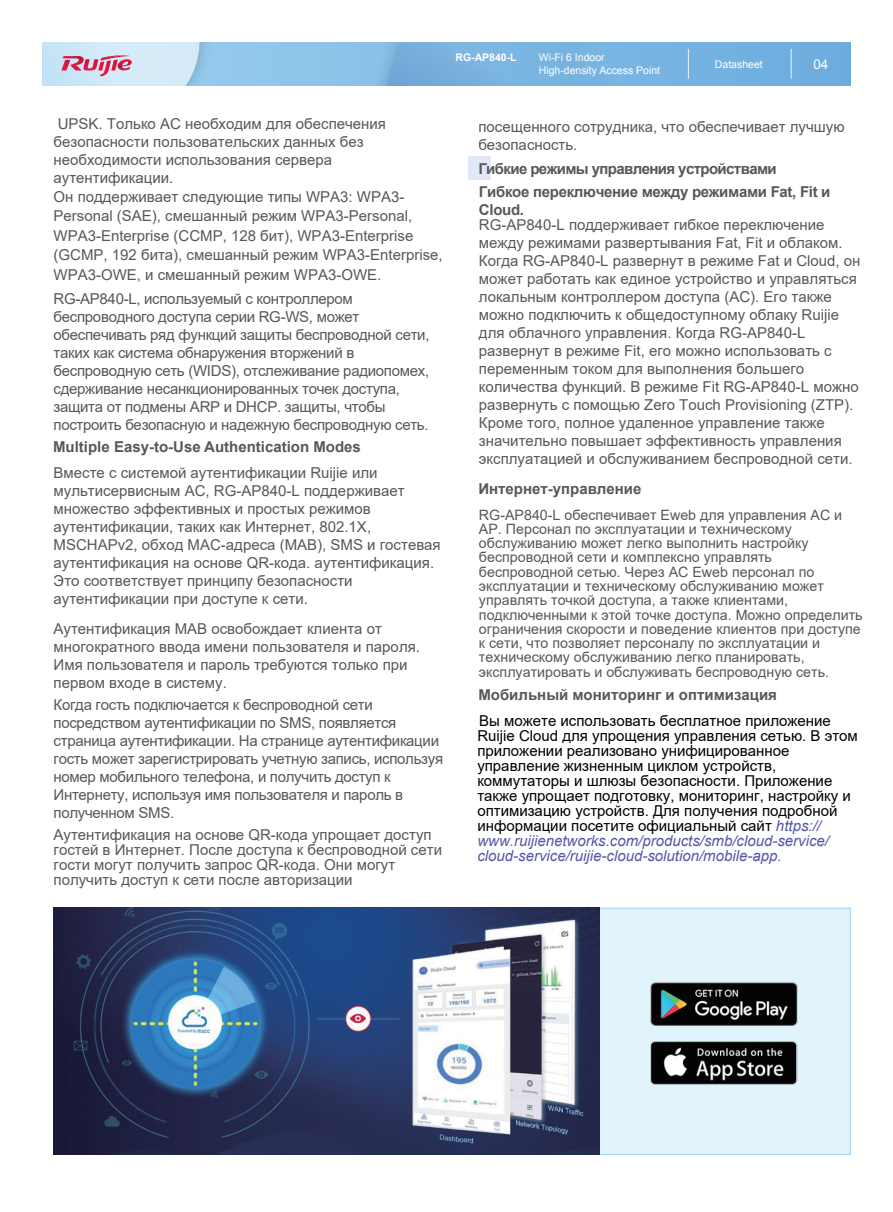
<style>
.page{position:relative;width:893px;height:1212px;background:#fff}
.page>*{position:absolute;margin:0;border:0;box-sizing:border-box;transform-origin:0 0}
.t1{font:15px/18px "Arial";color:#57585a}
.t2{font:15px/18px "Arial";letter-spacing:-.02em;color:#57585a}
.t3{font:15px/15px "Arial";color:#000}
.t4{font:700 15px "Arial";color:#57585a}
.t5{font:700 15px/23.1px "Arial";letter-spacing:-.02em;color:#57585a}
.t6{font:14.25px/14.2px "Arial";color:#57585a}
.t7{font:13.5px "Arial";color:#fff}
.t8{font:10.5px/12.6px "Arial";color:#fff}
.t9{font:700 10.5px "Arial";color:#fff}
.s1{font-style:italic;color:#55a}
</style>
<div class="page">
<svg style="left:219px;top:43px;width:631px;height:42px"></svg>
<img style="left:360px;top:43px;width:303px;height:42px">
<svg style="left:382px;top:43px;width:264px;height:42px"></svg>
<img style="left:247px;top:43px;width:19px;height:42px">
<hr style="left:688px;top:49px;width:1px;height:30px;background:#e6f6fc">
<hr style="left:791px;top:49px;width:1px;height:30px;background:#e6f6fc">
<svg style="left:43px;top:43px;width:160px;height:42px"></svg>
<div style="left:468px;top:156px;width:22px;height:23px;background:#e1e9f6"></div>
<div style="left:599px;top:908px;width:251px;height:246px;background:#e1f4fc;border:1px solid #9ed3f1"></div>
<img style="left:54px;top:908px;width:546px;height:246px">
<img style="left:651px;top:982px;width:146px;height:44px">
<img style="left:651px;top:1041px;width:146px;height:43px">
<p class="t9" style="left:455px;top:51px;width:63px">RG-AP840-L</p>
<p class="t8" style="left:539px;top:51px;width:123px">Wi-Fi 6 Indoor<br>High-density Access Point</p>
<p class="t8" style="left:715px;top:58px;width:49px">Datasheet</p>
<p class="t7" style="left:813px;top:55px;width:17px">04</p>
<p class="t1" style="left:54px;top:114px;width:391px;line-height:18.9px">UPSK. Только AC необходим для обеспечения безопасности пользовательских данных без необходимости использования сервера аутентификации.<br>Он поддерживает следующие типы WPA3: WPA3- Personal (SAE), смешанный режим WPA3-Personal, WPA3-Enterprise (CCMP, 128 бит), WPA3-Enterprise (GCMP, 192 бита), смешанный режим WPA3-Enterprise, WPA3-OWE, и смешанный режим WPA3-OWE.</p>
<p class="t2" style="left:54px;top:290px;width:377px">RG-AP840-L, используемый с контроллером беспроводного доступа серии RG-WS, может обеспечивать ряд функций защиты беспроводной сети, таких как система обнаружения вторжений в беспроводную сеть (WIDS), отслеживание радиопомех, сдерживание несанкционированных точек доступа, защита от подмены ARP и DHCP. защиты, чтобы построить безопасную и надежную беспроводную сеть.</p>
<p class="t4" style="left:53px;top:436px;width:309px">Multiple Easy-to-Use Authentication Modes</p>
<p class="t1" style="left:54px;top:464px;width:389px">Вместе с системой аутентификации Ruijie или мультисервисным AC, RG-AP840-L поддерживает множество эффективных и простых режимов аутентификации, таких как Интернет, 802.1X, MSCHAPv2, обход MAC-адреса (MAB), SMS и гостевая аутентификация на основе QR-кода. аутентификация.<br>Это соответствует принципу безопасности аутентификации при доступе к сети.</p>
<p class="t1" style="left:54px;top:620px;width:368px">Аутентификация MAB освобождает клиента от многократного ввода имени пользователя и пароля.<br>Имя пользователя и пароль требуются только при первом входе в систему.</p>
<p class="t2" style="left:54px;top:696px;width:391px">Когда гость подключается к беспроводной сети посредством аутентификации по SMS, появляется страница аутентификации. На странице аутентификации гость может зарегистрировать учетную запись, используя номер мобильного телефона, и получить доступ к Интернету, используя имя пользователя и пароль в полученном SMS.</p>
<p class="t1" style="left:54px;top:827px;width:390px;line-height:15px">Аутентификация на основе QR-кода упрощает доступ гостей в Интернет. После доступа к беспроводной сети гости могут получить запрос QR-кода. Они могут получить доступ к сети после авторизации</p>
<p class="t1" style="left:478px;top:118px;width:368px">посещенного сотрудника, что обеспечивает лучшую безопасность.</p>
<p class="t5" style="left:478px;top:157px;width:354px">Гибкие режимы управления устройствами<br>Гибкое переключение между режимами Fat, Fit и</p>
<p class="t4" style="left:479px;top:199px;width:47px">Cloud.</p>
<p class="t1" style="left:479px;top:215px;width:383px">RG-AP840-L поддерживает гибкое переключение между режимами развертывания Fat, Fit и облаком.<br>Когда RG-AP840-L развернут в режиме Fat и Cloud, он может работать как единое устройство и управляться локальным контроллером доступа (AC). Его также можно подключить к общедоступному облаку Ruijie для облачного управления. Когда RG-AP840-L развернут в режиме Fit, его можно использовать с переменным током для выполнения большего количества функций. В режиме Fit RG-AP840-L можно развернуть с помощью Zero Touch Provisioning (ZTP).<br>Кроме того, полное удаленное управление также значительно повышает эффективность управления эксплуатацией и обслуживанием беспроводной сети.</p>
<p class="t4" style="left:478px;top:478px;width:165px">Интернет-управление</p>
<p class="t6" style="left:479px;top:507px;width:385px">RG-AP840-L обеспечивает Eweb для управления AC и AP. Персонал по эксплуатации и техническому обслуживанию может легко выполнить настройку беспроводной сети и комплексно управлять беспроводной сетью. Через AC Eweb персонал по эксплуатации и техническому обслуживанию может управлять точкой доступа, а также клиентами, подключенными к этой точке доступа. Можно определить ограничения скорости и поведение клиентов при доступе к сети, что позволяет персоналу по эксплуатации и техническому обслуживанию легко планировать, эксплуатировать и обслуживать беспроводную сеть.</p>
<p class="t4" style="left:478px;top:684px;width:300px">Мобильный мониторинг и оптимизация</p>
<p class="t3" style="left:477px;top:713px;width:382px">Вы можете использовать бесплатное приложение Ruijie Cloud для упрощения управления сетью. В этом приложении реализовано унифицированное управление жизненным циклом устройств, коммутаторы и шлюзы безопасности. Приложение также упрощает подготовку, мониторинг, настройку и оптимизацию устройств. Для получения подробной информации посетите официальный сайт <span class="s1">https:// www.ruijienetworks.com/products/smb/cloud-service/ cloud-service/ruijie-cloud-solution/mobile-app.</span></p>
</div>
